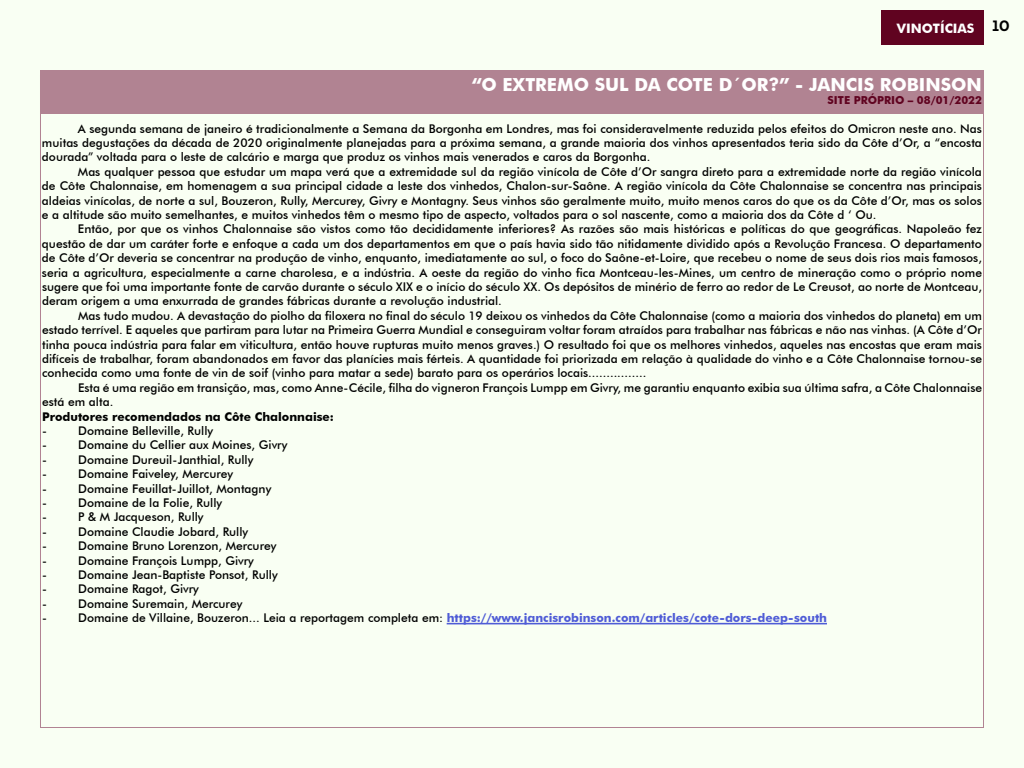
<style>
.page{position:relative;width:1024px;height:768px;background:#f9fff3}
.page>*{position:absolute;margin:0;border:0;box-sizing:border-box;transform-origin:0 0}
.t1{font:700 18px "Futura BT";color:#fff}
.t2{font:700 13px "Futura BT";color:#fff}
.t3{font:500 12px/14.4px "Futura BT";color:#000;text-align:justify}
.t4{font:700 12px "Futura BT";color:#4f5cd6}
.t5{font:700 12px "Futura BT";color:#000}
.t6{font:700 11px "Futura BT";color:#600320}
.s1{font-weight:500;color:#000}
</style>
<div class="page">
<div style="left:882px;top:10px;width:102px;height:34px;background:#600320"></div>
<div style="left:40px;top:70px;width:944px;height:44px;background:#b18392"></div>
<hr style="left:447px;top:623px;width:380px;height:1px;background:#4f5cd6">
<p class="t2" style="left:897px;top:21px;width:114px">VINOTÍCIAS <sup>10</sup></p>
<h1 class="t1" style="left:472px;top:73px;width:512px">“O EXTREMO SUL DA COTE D´OR?” - JANCIS ROBINSON</h1>
<p class="t6" style="left:828px;top:93px;width:156px">SITE PRÓPRIO – 08/01/2022</p>
<p class="t3" style="left:42px;top:121px;width:941px;text-indent:36px">A segunda semana de janeiro é tradicionalmente a Semana da Borgonha em Londres, mas foi consideravelmente reduzida pelos efeitos do Omicron neste ano. Nas muitas degustações da década de 2020 originalmente planejadas para a próxima semana, a grande maioria dos vinhos apresentados teria sido da Côte d’Or, a “encosta dourada” voltada para o leste de calcário e marga que produz os vinhos mais venerados e caros da Borgonha.</p>
<p class="t3" style="left:42px;top:164px;width:941px;text-indent:36px">Mas qualquer pessoa que estudar um mapa verá que a extremidade sul da região vinícola de Côte d’Or sangra direto para a extremidade norte da região vinícola de Côte Chalonnaise, em homenagem a sua principal cidade a leste dos vinhedos, Chalon-sur-Saône. A região vinícola da Côte Chalonnaise se concentra nas principais aldeias vinícolas, de norte a sul, Bouzeron, Rully, Mercurey, Givry e Montagny. Seus vinhos são geralmente muito, muito menos caros do que os da Côte d’Or, mas os solos e a altitude são muito semelhantes, e muitos vinhedos têm o mesmo tipo de aspecto, voltados para o sol nascente, como a maioria dos da Côte d ‘ Ou.</p>
<p class="t3" style="left:42px;top:222px;width:942px;text-indent:36px">Então, por que os vinhos Chalonnaise são vistos como tão decididamente inferiores? As razões são mais históricas e políticas do que geográficas. Napoleão fez questão de dar um caráter forte e enfoque a cada um dos departamentos em que o país havia sido tão nitidamente dividido após a Revolução Francesa. O departamento de Côte d’Or deveria se concentrar na produção de vinho, enquanto, imediatamente ao sul, o foco do Saône-et-Loire, que recebeu o nome de seus dois rios mais famosos, seria a agricultura, especialmente a carne charolesa, e a indústria. A oeste da região do vinho fica Montceau-les-Mines, um centro de mineração como o próprio nome sugere que foi uma importante fonte de carvão durante o século XIX e o início do século XX. Os depósitos de minério de ferro ao redor de Le Creusot, ao norte de Montceau, deram origem a uma enxurrada de grandes fábricas durante a revolução industrial.</p>
<p class="t3" style="left:42px;top:308px;width:942px;text-indent:36px">Mas tudo mudou. A devastação do piolho da filoxera no final do século 19 deixou os vinhedos da Côte Chalonnaise (como a maioria dos vinhedos do planeta) em um estado terrível. E aqueles que partiram para lutar na Primeira Guerra Mundial e conseguiram voltar foram atraídos para trabalhar nas fábricas e não nas vinhas. (A Côte d’Or tinha pouca indústria para falar em viticultura, então houve rupturas muito menos graves.) O resultado foi que os melhores vinhedos, aqueles nas encostas que eram mais difíceis de trabalhar, foram abandonados em favor das planícies mais férteis. A quantidade foi priorizada em relação à qualidade do vinho e a Côte Chalonnaise tornou-se conhecida como uma fonte de vin de soif (vinho para matar a sede) barato para os operários locais................</p>
<p class="t3" style="left:42px;top:380px;width:942px;text-indent:36px">Esta é uma região em transição, mas, como Anne-Cécile, filha do vigneron François Lumpp em Givry, me garantiu enquanto exibia sua última safra, a Côte Chalonnaise está em alta.</p>
<p class="t5" style="left:42px;top:409px;width:293px">Produtores recomendados na Côte Chalonnaise:</p>
<p class="t3" style="left:42px;top:424px;width:6px">-</p>
<p class="t3" style="left:78px;top:424px;width:137px">Domaine Belleville, Rully</p>
<p class="t3" style="left:42px;top:438px;width:6px">-</p>
<p class="t3" style="left:78px;top:438px;width:211px">Domaine du Cellier aux Moines, Givry</p>
<p class="t3" style="left:42px;top:452px;width:6px">-</p>
<p class="t3" style="left:78px;top:452px;width:177px">Domaine Dureuil-Janthial, Rully</p>
<p class="t3" style="left:42px;top:467px;width:6px">-</p>
<p class="t3" style="left:78px;top:467px;width:157px">Domaine Faiveley, Mercurey</p>
<p class="t3" style="left:42px;top:481px;width:6px">-</p>
<p class="t3" style="left:78px;top:481px;width:195px">Domaine Feuillat-Juillot, Montagny</p>
<p class="t3" style="left:42px;top:496px;width:6px">-</p>
<p class="t3" style="left:78px;top:496px;width:146px">Domaine de la Folie, Rully</p>
<p class="t3" style="left:42px;top:510px;width:6px">-</p>
<p class="t3" style="left:78px;top:510px;width:127px">P &amp; M Jacqueson, Rully</p>
<p class="t3" style="left:42px;top:524px;width:6px">-</p>
<p class="t3" style="left:78px;top:524px;width:172px">Domaine Claudie Jobard, Rully</p>
<p class="t3" style="left:42px;top:539px;width:6px">-</p>
<p class="t3" style="left:78px;top:539px;width:200px">Domaine Bruno Lorenzon, Mercurey</p>
<p class="t3" style="left:42px;top:553px;width:6px">-</p>
<p class="t3" style="left:78px;top:553px;width:177px">Domaine François Lumpp, Givry</p>
<p class="t3" style="left:42px;top:568px;width:6px">-</p>
<p class="t3" style="left:78px;top:568px;width:201px">Domaine Jean-Baptiste Ponsot, Rully</p>
<p class="t3" style="left:42px;top:582px;width:6px">-</p>
<p class="t3" style="left:78px;top:582px;width:122px">Domaine Ragot, Givry</p>
<p class="t3" style="left:42px;top:596px;width:6px">-</p>
<p class="t3" style="left:78px;top:596px;width:166px">Domaine Suremain, Mercurey</p>
<p class="t3" style="left:42px;top:611px;width:6px">-</p>
<p class="t4" style="left:78px;top:611px;width:750px"><span class="s1">Domaine de Villaine, Bouzeron... Leia a reportagem completa em:</span> https://www.jancisrobinson.com/articles/cote-dors-deep-south</p>
</div>
